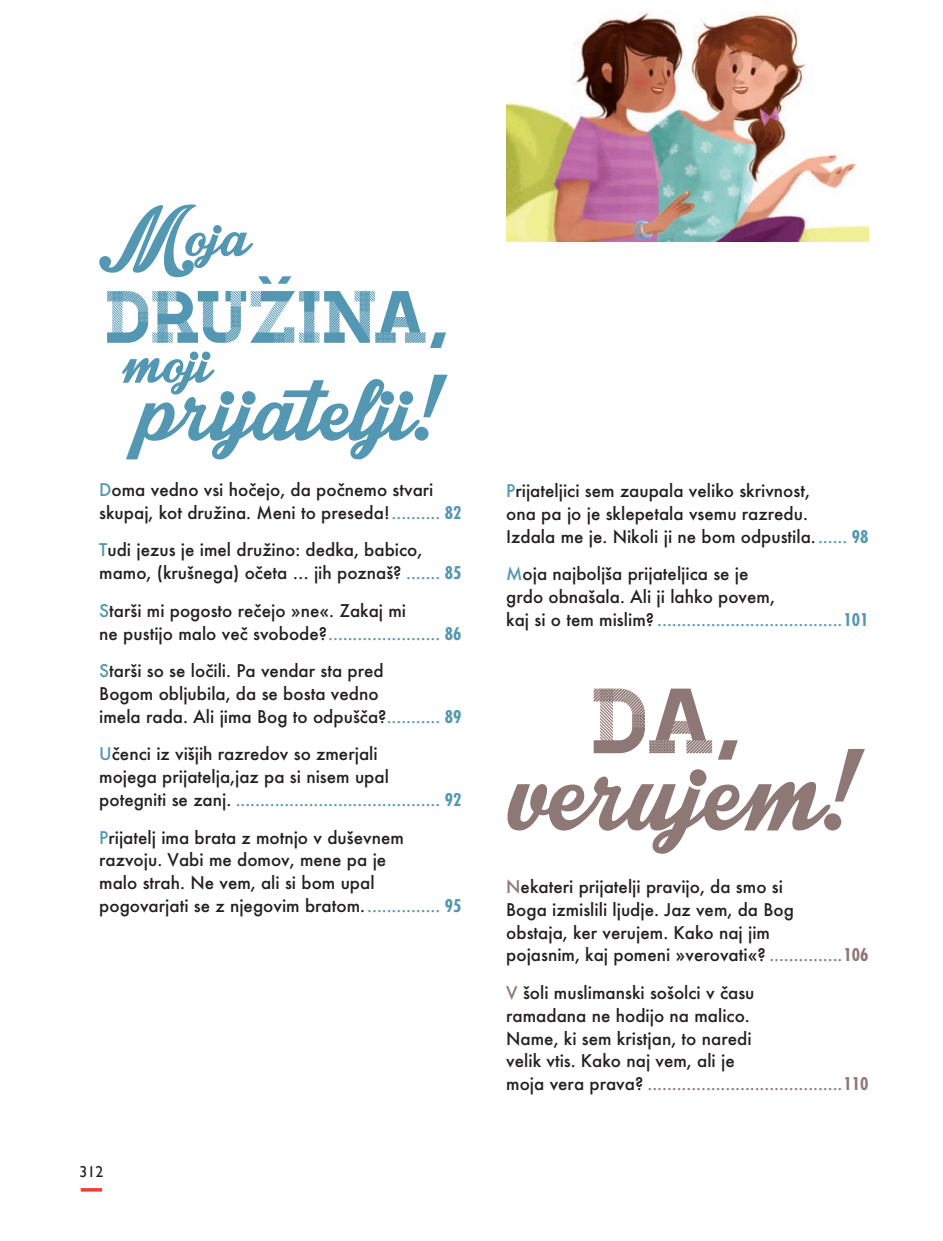
<style>
.page{position:relative;width:943px;height:1241px;background:#fff}
.page>*{position:absolute;margin:0;border:0;box-sizing:border-box;transform-origin:0 0}
.t1{font:500 19.25px/22.8px "Futura TEE";color:#231f20}
.t2{font:700 condensed 19.25px "Futura TEE";color:#5397b2}
.t3{font:700 condensed 19.25px "Futura TEE";color:#8e7875}
.t4{font:15.75px "Gill Sans";color:#231f20}
.s1{color:#5397b2}
.s2{color:#8e7875}
</style>
<div class="page">
<svg style="left:81px;top:1188px;width:21px;height:3px"></svg>
<img style="left:506px;top:12px;width:362px;height:229px">
<svg style="left:99px;top:204px;width:348px;height:255px"></svg>
<svg style="left:507px;top:688px;width:358px;height:166px"></svg>
<p class="t1" style="left:99px;top:478px;width:336px"><span class="s1">D</span>oma vedno vsi hočejo, da počnemo stvari skupaj, kot družina. Meni to preseda!</p>
<p class="t1" style="left:99px;top:538px;width:324px"><span class="s1">T</span>udi jezus je imel družino: dedka, babico, mamo, (krušnega) očeta … jih poznaš?</p>
<p class="t1" style="left:99px;top:599px;width:308px"><span class="s1">S</span>tarši mi pogosto rečejo »ne«. Zakaj mi ne pustijo malo več svobode?</p>
<p class="t1" style="left:99px;top:659px;width:289px"><span class="s1">S</span>tarši so se ločili. Pa vendar sta pred<br>Bogom obljubila, da se bosta vedno imela rada. Ali jima Bog to odpušča?</p>
<p class="t1" style="left:99px;top:742px;width:291px"><span class="s1">U</span>čenci iz višjih razredov so zmerjali mojega prijatelja,jaz pa si nisem upal potegniti se zanj.</p>
<p class="t1" style="left:99px;top:825px;width:306px"><span class="s1">P</span>rijatelj ima brata z motnjo v duševnem razvoju. Vabi me domov, mene pa je malo strah. Ne vem, ali si bom upal pogovarjati se z njegovim bratom.</p>
<p class="t2" style="left:445px;top:501px;width:18px">82</p>
<p class="t2" style="left:445px;top:561px;width:18px">85</p>
<p class="t2" style="left:445px;top:622px;width:18px">86</p>
<p class="t2" style="left:445px;top:705px;width:18px">89</p>
<p class="t2" style="left:445px;top:788px;width:18px">92</p>
<p class="t2" style="left:445px;top:894px;width:18px">95</p>
<p class="t4" style="left:80px;top:1162px;width:25px">312</p>
<p class="t1" style="left:506px;top:479px;width:311px"><span class="s1">P</span>rijateljici sem zaupala veliko skrivnost, ona pa jo je sklepetala vsemu razredu.<br>Izdala me je. Nikoli ji ne bom odpustila.</p>
<p class="t1" style="left:506px;top:562px;width:270px"><span class="s1">M</span>oja najboljša prijateljica se je grdo obnašala. Ali ji lahko povem, kaj si o tem mislim?</p>
<p class="t2" style="left:851px;top:525px;width:18px">98</p>
<p class="t2" style="left:843px;top:608px;width:27px">101</p>
<p class="t1" style="left:506px;top:875px;width:289px"><span class="s2">N</span>ekateri prijatelji pravijo, da smo si Boga izmislili ljudje. Jaz vem, da Bog obstaja, ker verujem. Kako naj jim pojasnim, kaj pomeni »verovati«?</p>
<p class="t1" style="left:506px;top:981px;width:250px"><span class="s2">V</span> šoli muslimanski sošolci v času ramadana ne hodijo na malico.<br>Name, ki sem kristjan, to naredi velik vtis. Kako naj vem, ali je moja vera prava?</p>
<p class="t3" style="left:843px;top:943px;width:27px">106</p>
<p class="t3" style="left:843px;top:1072px;width:27px">110</p>
</div>
